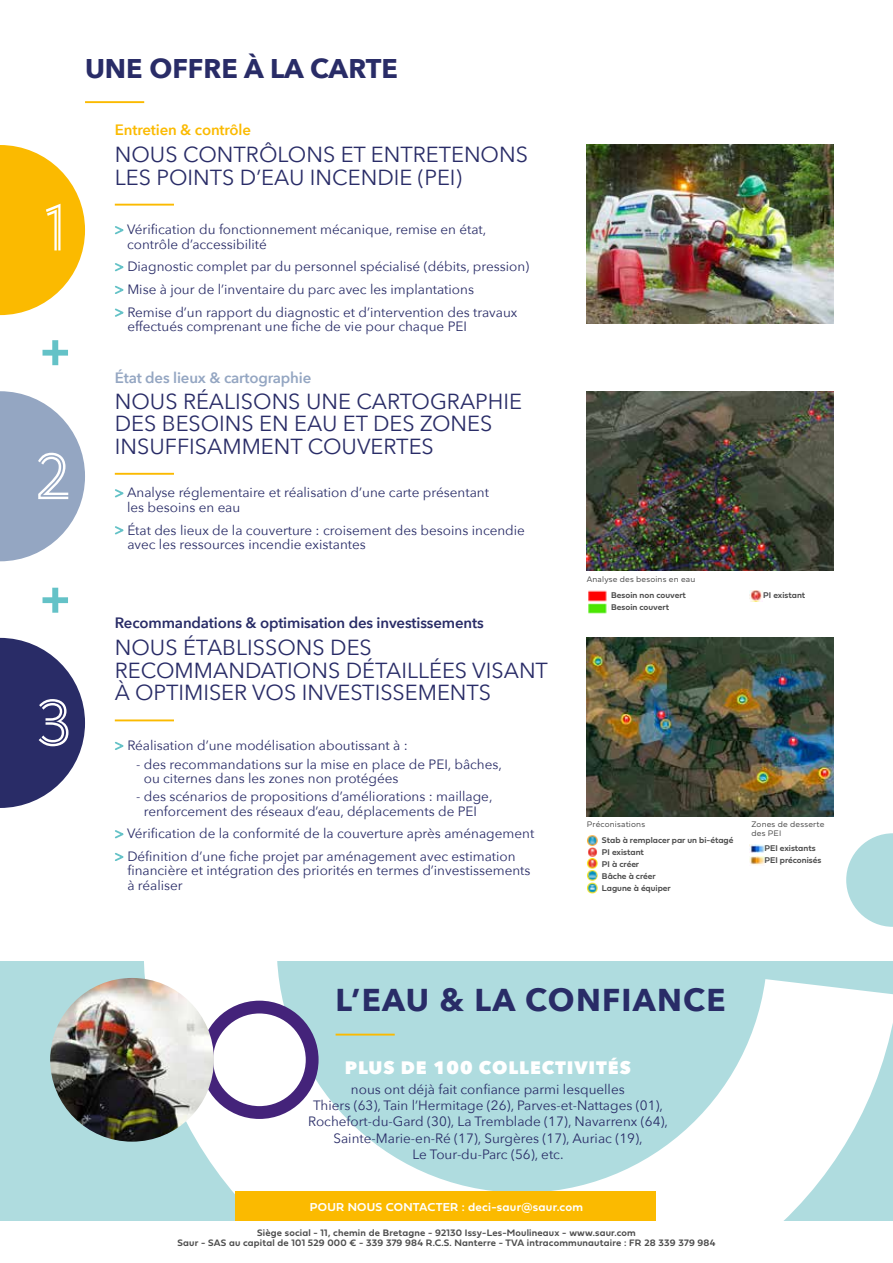
<style>
.page{position:relative;width:893px;height:1263px;background:#fff}
.page>*{position:absolute;margin:0;border:0;box-sizing:border-box;transform-origin:0 0}
.t1{font:67.5px "AW Conqueror Std Inline";color:#fff}
.t2{font:700 31.5px "Avenir Next";letter-spacing:.04em;color:#292c67}
.t3{font:700 27px "Avenir Next";color:#292c67}
.t4{font:21.75px/22.5px "Avenir Next";color:#292c67}
.t5{font:800 18px "Avenir Next";letter-spacing:.05em;color:#fff}
.t6{font:600 15px "Avenir Next";letter-spacing:-.01em;color:#292c67}
.t7{font:600 15px "Avenir Next";letter-spacing:-.01em;color:#94a6c2}
.t8{font:600 15px "Avenir Next";letter-spacing:-.01em;color:#fbba00}
.t9{font:13.5px/14.2px "Avenir Next";color:#292c67}
.t10{font:12px "Fieldwork Geo Demibold";letter-spacing:.02em;color:#fff}
.t11{font:9.75px/10.5px "Fieldwork Geo Demibold";letter-spacing:.02em;color:#4d4d4d;text-align:center}
.t12{font:8.7px/12px "Fieldwork Geo Demibold";color:#4d4d4d}
.t13{font:8.4px/9px "Fieldwork Hum Light";letter-spacing:.02em;color:#4d4d4d}
</style>
<div class="page">
<div style="left:0;top:961px;width:893px;height:259px;background:#afdcdf"></div>
<svg style="left:124px;top:961px;width:769px;height:260px"></svg>
<hr style="left:115px;top:473px;width:59px;height:2px;background:#fbba00">
<svg style="left:115px;top:489px;width:9px;height:9px"></svg>
<svg style="left:115px;top:526px;width:9px;height:9px"></svg>
<hr style="left:115px;top:719px;width:59px;height:2px;background:#fbba00">
<svg style="left:115px;top:741px;width:9px;height:9px"></svg>
<svg style="left:115px;top:830px;width:9px;height:9px"></svg>
<svg style="left:115px;top:853px;width:9px;height:8px"></svg>
<div style="left:207px;top:1007px;width:105px;height:105px;background:#fff;border-radius:50%"></div>
<div style="left:200px;top:1001px;width:119px;height:118px;border:13px solid #44237a;border-radius:50%"></div>
<hr style="left:85px;top:101px;width:59px;height:2px;background:#fbba00">
<hr style="left:336px;top:1034px;width:59px;height:1px;background:#fbba00">
<hr style="left:115px;top:204px;width:59px;height:2px;background:#fbba00">
<svg style="left:115px;top:226px;width:9px;height:9px"></svg>
<svg style="left:115px;top:263px;width:9px;height:9px"></svg>
<svg style="left:115px;top:285px;width:9px;height:9px"></svg>
<svg style="left:115px;top:308px;width:9px;height:9px"></svg>
<div style="left:235px;top:1191px;width:421px;height:29px;background:#fbba00"></div>
<img style="left:50px;top:978px;width:164px;height:164px;border-radius:82px">
<svg style="left:0;top:145px;width:85px;height:170px"></svg>
<img style="left:587px;top:145px;width:246px;height:179px">
<img style="left:587px;top:391px;width:246px;height:179px">
<img style="left:587px;top:638px;width:246px;height:179px">
<svg style="left:0;top:391px;width:85px;height:170px"></svg>
<svg style="left:0;top:638px;width:85px;height:170px"></svg>
<svg style="left:846px;top:833px;width:47px;height:94px"></svg>
<img style="left:586px;top:835px;width:12px;height:59px">
<svg style="left:750px;top:590px;width:12px;height:11px"></svg>
<img style="left:749px;top:844px;width:15px;height:8px">
<img style="left:749px;top:857px;width:15px;height:8px">
<img style="left:588px;top:590px;width:19px;height:24px">
<svg style="left:43px;top:340px;width:25px;height:25px"></svg>
<svg style="left:43px;top:588px;width:25px;height:25px"></svg>
<h1 class="t1" style="left:44px;top:191px;width:25px">1</h1>
<h1 class="t1" style="left:34px;top:440px;width:39px">2</h1>
<h3 class="t3" style="left:85px;top:45px;width:314px">UNE OFFRE À LA CARTE</h3>
<p class="t8" style="left:115px;top:116px;width:138px">Entretien &amp; contrôle</p>
<h3 class="t4" style="left:115px;top:142px;width:415px">NOUS CONTRÔLONS ET ENTRETENONS<br>LES POINTS D’EAU INCENDIE (PEI)</h3>
<p class="t9" style="left:127px;top:222px;width:361px">Vérification du fonctionnement mécanique, remise en état, contrôle d’accessibilité</p>
<p class="t9" style="left:127px;top:255px;width:403px;line-height:22.8px">Diagnostic complet par du personnel spécialisé (débits, pression)<br>Mise à jour de l’inventaire du parc avec les implantations<br>Remise d’un rapport du diagnostic et d’intervention des travaux</p>
<p class="t9" style="left:127px;top:319px;width:341px">effectués comprenant une fiche de vie pour chaque PEI</p>
<p class="t7" style="left:115px;top:365px;width:198px">État des lieux &amp; cartographie</p>
<h3 class="t4" style="left:115px;top:389px;width:409px">NOUS RÉALISONS UNE CARTOGRAPHIE<br>DES BESOINS EN EAU ET DES ZONES<br>INSUFFISAMMENT COUVERTES</h3>
<p class="t9" style="left:127px;top:485px;width:363px">Analyse réglementaire et réalisation d’une carte présentant les besoins en eau</p>
<p class="t9" style="left:127px;top:522px;width:399px">État des lieux de la couverture : croisement des besoins incendie avec les ressources incendie existantes</p>
<h1 class="t1" style="left:35px;top:686px;width:39px">3</h1>
<p class="t6" style="left:115px;top:610px;width:370px">Recommandations &amp; optimisation des investissements</p>
<h3 class="t4" style="left:115px;top:636px;width:435px">NOUS ÉTABLISSONS DES<br>RECOMMANDATIONS DÉTAILLÉES VISANT<br>À OPTIMISER VOS INVESTISSEMENTS</h3>
<p class="t9" style="left:127px;top:738px;width:282px">Réalisation d’une modélisation aboutissant à :</p>
<p class="t9" style="left:144px;top:756px;width:360px;text-indent:-8px">- des recommandations sur la mise en place de PEI, bâches, ou citernes dans les zones non protégées</p>
<p class="t9" style="left:136px;top:789px;width:358px;text-align:center">- des scénarios de propositions d’améliorations : maillage, renforcement des réseaux d’eau, déplacements de PEI</p>
<p class="t9" style="left:127px;top:822px;width:409px;line-height:22.8px">Vérification de la conformité de la couverture après aménagement<br>Définition d’une fiche projet par aménagement avec estimation</p>
<p class="t9" style="left:127px;top:863px;width:405px">financière et intégration des priorités en termes d’investissements à réaliser</p>
<p class="t13" style="left:587px;top:575px;width:110px">Analyse des besoins en eau</p>
<p class="t12" style="left:611px;top:589px;width:76px">Besoin non couvert<br>Besoin couvert</p>
<p class="t12" style="left:763px;top:589px;width:44px">PI existant</p>
<p class="t13" style="left:587px;top:820px;width:60px">Préconisations</p>
<p class="t13" style="left:751px;top:820px;width:74px">Zones de desserte des PEI</p>
<p class="t12" style="left:602px;top:833px;width:133px">Stab à remplacer par un bi-étagé<br>PI existant<br>PI à créer<br>Bâche à créer<br>Lagune à équiper</p>
<p class="t12" style="left:764px;top:842px;width:58px">PEI existants<br>PEI préconisés</p>
<h2 class="t2" style="left:336px;top:972px;width:391px">L’EAU &amp; LA CONFIANCE</h2>
<h3 class="t5" style="left:345px;top:1056px;width:287px">PLUS DE 100 COLLECTIVITÉS</h3>
<p class="t9" style="left:308px;top:1080px;width:361px;line-height:16.2px;text-align:center">nous ont déjà fait confiance parmi lesquelles<br>Thiers (63), Tain l’Hermitage (26), Parves-et-Nattages (01), Rochefort-du-Gard (30), La Tremblade (17), Navarrenx (64), Sainte-Marie-en-Ré (17), Surgères (17), Auriac (19),<br>Le Tour-du-Parc (56), etc.</p>
<p class="t10" style="left:310px;top:1197px;width:275px">POUR NOUS CONTACTER : deci-saur@saur.com</p>
<p class="t11" style="left:178px;top:1227px;width:539px">Siège social - 11, chemin de Bretagne - 92130 Issy-Les-Moulineaux - www.saur.com<br>Saur - SAS au capital de 101 529 000 € - 339 379 984 R.C.S. Nanterre - TVA intracommunautaire : FR 28 339 379 984</p>
</div>
